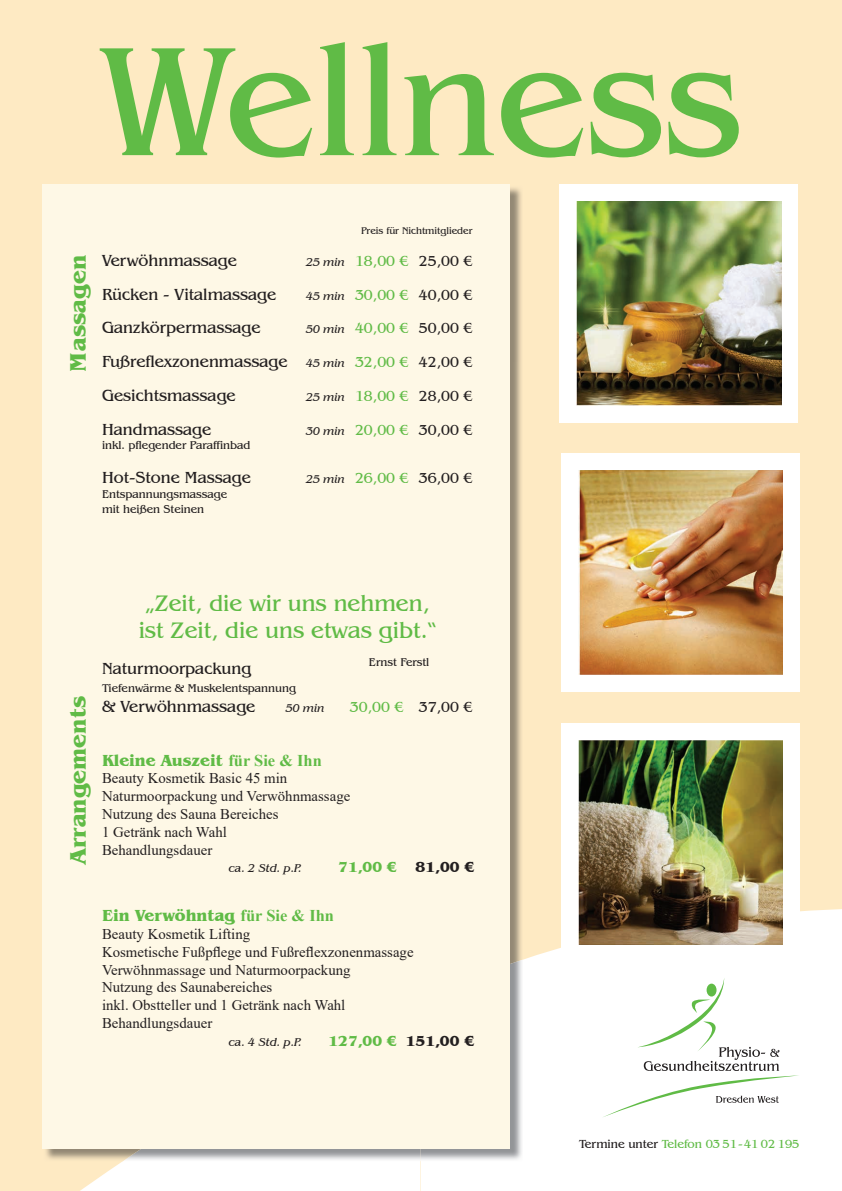
<style>
.page{position:relative;width:842px;height:1191px;background:#fff}
.page>*{position:absolute;margin:0;border:0;box-sizing:border-box;transform-origin:0 0}
.t1{font:160px "Benguiat IT Cby BT";color:#60bb46}
.t2{font:23px/27.7px "Benguiat IT Cby BT";color:#60bb46}
.t3{font:700 23px "Benguiat IT Cby BT";color:#60bb46}
.t4{font:16.5px/33.8px "Benguiat IT Cby BT";color:#231f20}
.t5{font:700 16.5px "Benguiat IT Cby BT";color:#60bb46}
.t6{font:14.8px/17.8px "Times New Roman";color:#231f20}
.t7{font:14.8px "Benguiat IT Cby BT";color:#60bb46}
.t8{font:700 14.8px "Benguiat IT Cby BT";color:#60bb46}
.t9{font:700 14.8px "Benguiat IT Cby BT";color:#231f20}
.t10{font:12px "Benguiat IT Cby BT";color:#60bb46}
.t11{font:11.5px/14.8px "Benguiat IT Cby BT";color:#231f20}
.t12{font:italic 11.5px "Benguiat IT Cby BT";color:#231f20}
.t13{font:9.9px "Benguiat IT Cby BT";color:#231f20}
.s1{font-style:italic;font-size:11.5px;color:#231f20}
.s2{color:#231f20}
.s3{font-style:italic;font-size:11.5px}
.s4{font-size:14.8px;color:#60bb46}
.s5{font-size:14.8px}
.s6{font-family:"Times New Roman"}
</style>
<div class="page">
<div style="left:0;top:362px;width:123px;height:829px;background:#feeac3"></div>
<div style="left:420px;top:342px;width:422px;height:849px;background:#feeac3"></div>
<div style="left:420px;top:909px;width:422px;height:282px;background:#fff"></div>
<div style="left:0;top:0;width:842px;height:362px;background:#feeac3"></div>
<div style="left:561px;top:723px;width:238px;height:238px;background:#fff"></div>
<img style="left:578px;top:740px;width:205px;height:204px">
<div style="left:561px;top:454px;width:238px;height:238px;background:#fff"></div>
<img style="left:578px;top:471px;width:205px;height:204px">
<div style="left:560px;top:184px;width:238px;height:238px;background:#fff"></div>
<img style="left:577px;top:201px;width:204px;height:204px">
<svg style="left:602px;top:977px;width:197px;height:140px;background:#f3f6f2"></svg>
<img style="left:44px;top:1148px;width:137px;height:13px">
<img style="left:510px;top:362px;width:13px;height:597px">
<img style="left:420px;top:959px;width:103px;height:202px">
<img style="left:510px;top:188px;width:12px;height:174px">
<div style="left:43px;top:184px;width:467px;height:964px;background:#fef8e6"></div>
<h1 class="t1" style="left:100px;top:5px;width:643px">Wellness</h1>
<h2 class="t3" style="left:64px;top:372px;width:118px;rotate:-90deg">Massagen</h2>
<p class="t13" style="left:361px;top:225px;width:113px">Preis für Nichtmitglieder</p>
<p class="t4" style="left:102px;top:243px;width:137px">Verwöhnmassage</p>
<p class="t7" style="left:306px;top:252px;width:168px"><span class="s1">25 min</span> 18,00 € <span class="s2">25,00 €</span></p>
<p class="t4" style="left:102px;top:277px;width:176px">Rücken - Vitalmassage</p>
<p class="t7" style="left:306px;top:286px;width:168px"><span class="s1">45 min</span> 30,00 € <span class="s2">40,00 €</span></p>
<p class="t4" style="left:102px;top:311px;width:160px">Ganzkörpermassage</p>
<p class="t7" style="left:306px;top:319px;width:168px"><span class="s1">50 min</span> 40,00 € <span class="s2">50,00 €</span></p>
<p class="t4" style="left:102px;top:344px;width:372px">Fußreflexzonenmassage <span class="s3">45 min</span> <span class="s4">32,00 €</span> <span class="s5">42,00 €<br></span>Gesichtsmassage</p>
<p class="t7" style="left:306px;top:387px;width:168px"><span class="s1">25 min</span> 18,00 € <span class="s2">28,00 €</span></p>
<p class="t4" style="left:102px;top:412px;width:111px">Handmassage</p>
<p class="t7" style="left:306px;top:421px;width:168px"><span class="s1">30 min</span> 20,00 € <span class="s2">30,00 €</span></p>
<p class="t11" style="left:102px;top:438px;width:150px">inkl. pflegender Paraffinbad</p>
<p class="t4" style="left:102px;top:460px;width:151px">Hot-Stone Massage</p>
<p class="t7" style="left:306px;top:469px;width:168px"><span class="s1">25 min</span> 26,00 € <span class="s2">36,00 €</span></p>
<p class="t11" style="left:102px;top:486px;width:127px">Entspannungsmassage mit heißen Steinen</p>
<h2 class="t3" style="left:64px;top:863px;width:169px;rotate:-90deg">Arrangements</h2>
<h2 class="t2" style="left:139px;top:589px;width:299px">„Zeit, die wir uns nehmen, ist Zeit, die uns etwas gibt.“</h2>
<p class="t11" style="left:369px;top:654px;width:62px">Ernst Ferstl</p>
<p class="t4" style="left:102px;top:651px;width:151px">Naturmoorpackung</p>
<p class="t11" style="left:102px;top:681px;width:195px">Tiefenwärme &amp; Muskelentspannung</p>
<p class="t4" style="left:102px;top:689px;width:155px">&amp; Verwöhnmassage</p>
<p class="t12" style="left:286px;top:701px;width:40px">50 min</p>
<p class="t7" style="left:350px;top:698px;width:124px">30,00 € <span class="s2">37,00 €</span></p>
<p class="t5" style="left:102px;top:750px;width:221px">Kleine Auszeit <span class="s6">für Sie &amp; Ihn</span></p>
<p class="t6" style="left:102px;top:769px;width:250px">Beauty Kosmetik Basic 45 min<br>Naturmoorpackung und Verwöhnmassage<br>Nutzung des Sauna Bereiches<br>1 Getränk nach Wahl<br>Behandlungsdauer</p>
<p class="t12" style="left:229px;top:861px;width:74px">ca. 2 Std. p.P.</p>
<p class="t8" style="left:338px;top:858px;width:60px">71,00 €</p>
<p class="t9" style="left:416px;top:858px;width:60px">81,00 €</p>
<p class="t5" style="left:102px;top:905px;width:233px">Ein Verwöhntag <span class="s6">für Sie &amp; Ihn</span></p>
<p class="t6" style="left:102px;top:924px;width:313px">Beauty Kosmetik Lifting<br>Kosmetische Fußpflege und Fußreflexzonenmassage Verwöhnmassage und Naturmoorpackung<br>Nutzung des Saunabereiches<br>inkl. Obstteller und 1 Getränk nach Wahl Behandlungsdauer</p>
<p class="t12" style="left:229px;top:1035px;width:74px">ca. 4 Std. p.P.</p>
<p class="t8" style="left:329px;top:1031px;width:147px">127,00 € <span class="s2">151,00 €</span></p>
<p class="t10" style="left:579px;top:1136px;width:222px"><span class="s2">Termine unter</span> Telefon 03 51-41 02 195</p>
</div>
